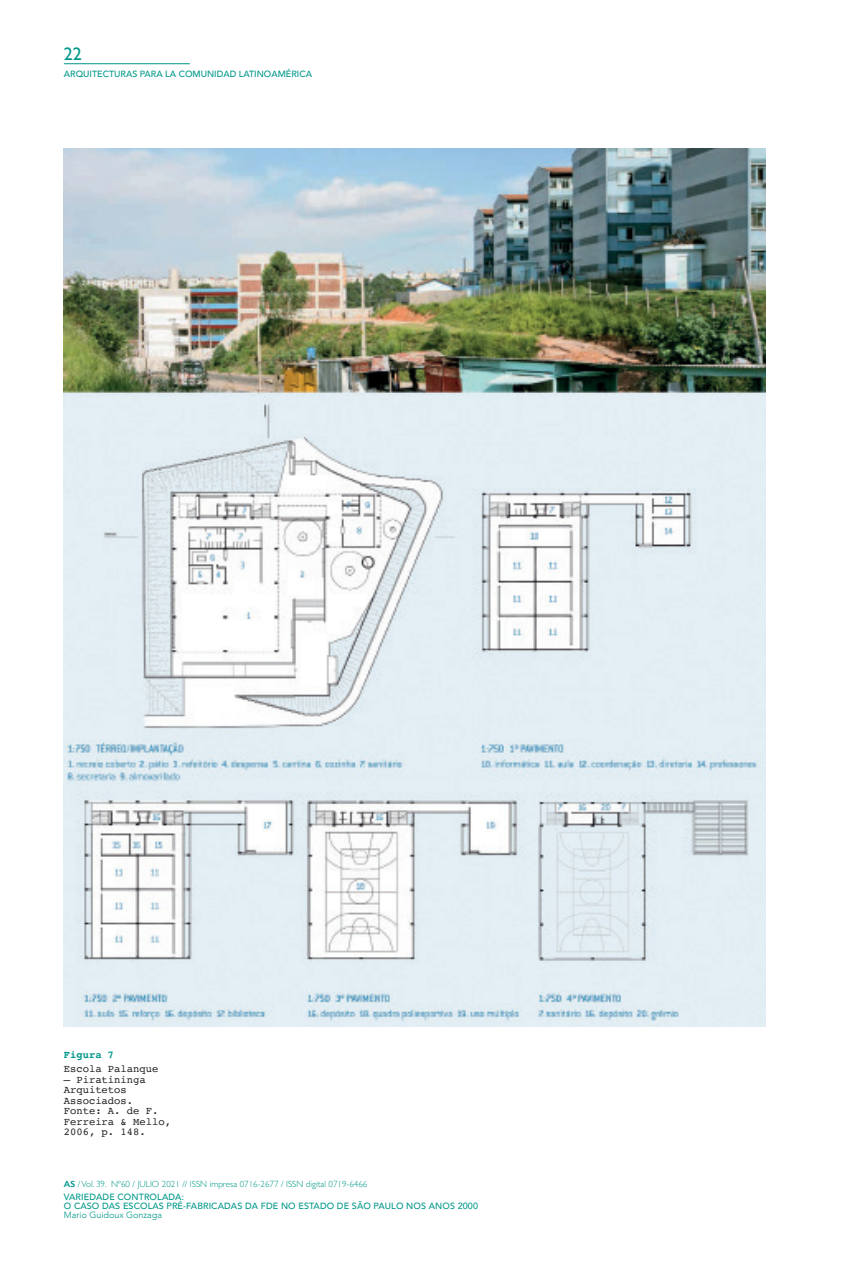
<style>
.page{position:relative;width:851px;height:1263px;background:#fff}
.page>*{position:absolute;margin:0;border:0;box-sizing:border-box;transform-origin:0 0}
.t1{font:18px "Gill Sans";color:#009889}
.t2{font:10.5px/10.5px "Courier";color:#231f20}
.t3{font:700 10.5px "Courier";color:#009889}
.t4{font:500 9px "Avenir";letter-spacing:.01em;color:#009889}
.t5{font:300 9px "Gill Sans";color:#009889}
.t6{font:300 9px "Avenir";color:#009889}
.s1{font-weight:600}
</style>
<div class="page">
<hr style="left:64px;top:63px;width:126px;height:1px;background:#009889">
<img style="left:64px;top:149px;width:701px;height:878px">
<h1 class="t1" style="left:64px;top:44px;width:19px">22</h1>
<p class="t4" style="left:64px;top:66px;width:250px">ARQUITECTURAS PARA LA COMUNIDAD LATINOAMÉRICA</p>
<p class="t3" style="left:64px;top:1046px;width:52px">Figura 7</p>
<p class="t2" style="left:64px;top:1063px;width:96px">Escola Palanque</p>
<p class="t2" style="left:64px;top:1074px;width:83px">– Piratininga<br>Arquitetos<br>Associados.</p>
<p class="t2" style="left:64px;top:1105px;width:109px">Fonte: A. de F.<br>Ferreira &amp; Mello,<br>2006, p. 148.</p>
<p class="t5" style="left:64px;top:1177px;width:305px"><span class="s1">AS</span> / Vol. 39. Nº60 / JULIO 2021 // ISSN impresa 0716-2677 / ISSN digital 0719-6466</p>
<p class="t4" style="left:64px;top:1189px;width:122px">VARIEDADE CONTROLADA:</p>
<p class="t4" style="left:64px;top:1198px;width:415px">O CASO DAS ESCOLAS PRÉ-FABRICADAS DA FDE NO ESTADO DE SÃO PAULO NOS ANOS 2000</p>
<p class="t6" style="left:64px;top:1210px;width:100px">Mario Guidoux Gonzaga</p>
</div>
